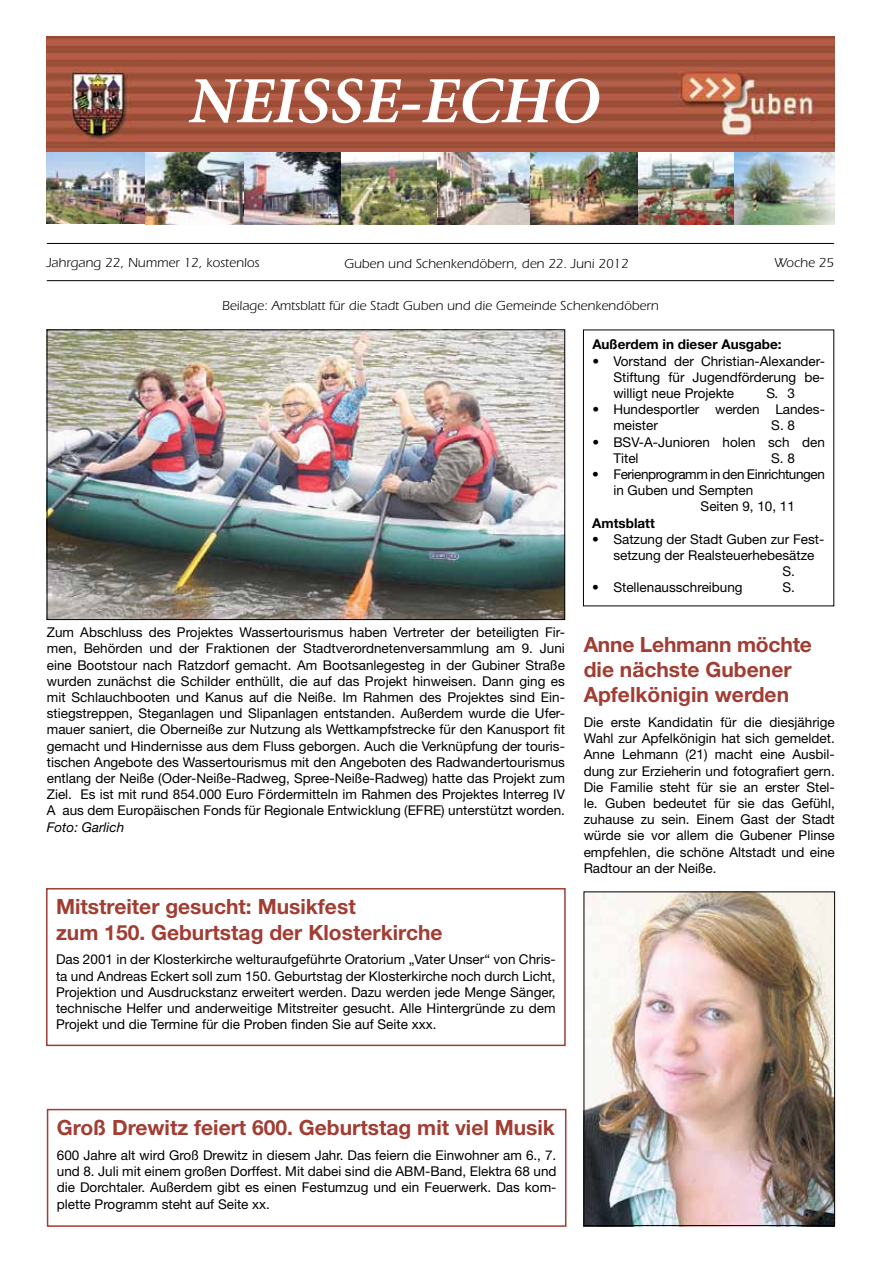
<style>
.page{position:relative;width:881px;height:1263px;background:#fff}
.page>*{position:absolute;margin:0;border:0;box-sizing:border-box;transform-origin:0 0}
.t1{font:66px "Minion Bold Italic Os F";color:#fff}
.t2{font:700 21px/25.2px "Helvetica Neue LT";color:#a13d33}
.t3{font:13.5px/16.2px "Helvetica Neue LT";color:#000;text-align:justify}
.t4{font:13.5px "Itc Eras";color:#000}
.t5{font:700 13.5px "Helvetica Neue LT";color:#000}
.t6{font:13.5px "Helvetica Neue LT";letter-spacing:-.03em;color:#000}
.t7{font:italic 13.5px "Helvetica Neue LT";color:#000}
</style>
<div class="page">
<hr style="left:47px;top:243px;width:786px;height:1px;background:#000">
<hr style="left:47px;top:280px;width:786px;height:1px;background:#000">
<img style="left:47px;top:36px;width:786px;height:117px">
<img style="left:47px;top:153px;width:786px;height:72px">
<img style="left:49px;top:332px;width:513px;height:286px">
<div style="left:47px;top:330px;width:517px;height:290px;border:1px solid #000"></div>
<div style="left:46px;top:888px;width:519px;height:158px;border:2px solid #a13d33"></div>
<div style="left:47px;top:1109px;width:519px;height:118px;border:2px solid #a13d33"></div>
<img style="left:585px;top:894px;width:247px;height:330px">
<div style="left:583px;top:892px;width:251px;height:334px;border:1px solid #000"></div>
<h1 class="t1" style="left:189px;top:68px;width:412px">NEISSE-ECHO</h1>
<p class="t4" style="left:47px;top:255px;width:214px">Jahrgang 22, Nummer 12, kostenlos</p>
<p class="t4" style="left:344px;top:256px;width:286px">Guben und Schenkendöbern, den 22. Juni 2012</p>
<p class="t4" style="left:222px;top:298px;width:438px">Beilage: Amtsblatt für die Stadt Guben und die Gemeinde Schenkendöbern</p>
<p class="t4" style="left:774px;top:255px;width:61px">Woche 25</p>
<p class="t3" style="left:47px;top:624px;width:519px">Zum Abschluss des Projektes Wassertourismus haben Vertreter der beteiligten Fir&shy;men, Behörden und der Fraktionen der Stadtverordnetenversammlung am 9. Juni eine Bootstour nach Ratzdorf gemacht. Am Bootsanlegesteg in der Gubiner Straße wurden zunächst die Schilder enthüllt, die auf das Projekt hinweisen. Dann ging es mit Schlauchbooten und Kanus auf die Neiße. Im Rahmen des Projektes sind Ein&shy;stiegstreppen, Steganlagen und Slipanlagen entstanden. Außerdem wurde die Ufer&shy;mauer saniert, die Oberneiße zur Nutzung als Wettkampfstrecke für den Kanusport fit gemacht und Hindernisse aus dem Fluss geborgen. Auch die Verknüpfung der touris&shy;tischen Angebote des Wassertourismus mit den Angeboten des Radwandertourismus entlang der Neiße (Oder-Neiße-Radweg, Spree-Neiße-Radweg) hatte das Projekt zum Ziel. Es ist mit rund 854.000 Euro Fördermitteln im Rahmen des Projektes Interreg IV A aus dem Europäischen Fonds für Regionale Entwicklung (EFRE) unterstützt worden.</p>
<p class="t7" style="left:47px;top:819px;width:79px">Foto: Garlich</p>
<h2 class="t2" style="left:56px;top:894px;width:388px">Mitstreiter gesucht: Musikfest<br>zum 150. Geburtstag der Klosterkirche</h2>
<p class="t3" style="left:56px;top:951px;width:501px">Das 2001 in der Klosterkirche welturaufgeführte Oratorium „Vater Unser“ von Chris&shy;ta und Andreas Eckert soll zum 150. Geburtstag der Klosterkirche noch durch Licht, Projektion und Ausdruckstanz erweitert werden. Dazu werden jede Menge Sänger, technische Helfer und anderweitige Mitstreiter gesucht. Alle Hintergründe zu dem Projekt und die Termine für die Proben finden Sie auf Seite xxx.</p>
<p class="t5" style="left:592px;top:336px;width:191px">Außerdem in dieser Ausgabe:</p>
<p class="t3" style="left:613px;top:352px;width:213px;text-indent:-21px">• Vorstand der Christian-Alexander-Stiftung für Jugendförderung be&shy;willigt neue Projekte</p>
<p class="t3" style="left:766px;top:385px;width:30px">S. 3</p>
<p class="t3" style="left:613px;top:401px;width:213px;text-indent:-21px">• Hundesportler werden Landes&shy;meister</p>
<p class="t3" style="left:771px;top:417px;width:25px">S. 8</p>
<p class="t3" style="left:613px;top:433px;width:213px;text-indent:-21px">• BSV-A-Junioren holen sch den<br>Titel</p>
<p class="t3" style="left:771px;top:450px;width:25px">S. 8</p>
<p class="t6" style="left:592px;top:466px;width:234px">• Ferienprogramm in den Einrichtungen</p>
<p class="t3" style="left:613px;top:482px;width:141px">in Guben und Sempten</p>
<p class="t3" style="left:700px;top:498px;width:96px">Seiten 9, 10, 11</p>
<p class="t5" style="left:592px;top:514px;width:64px">Amtsblatt</p>
<p class="t3" style="left:592px;top:531px;width:233px">• Satzung der Stadt Guben zur Fest-</p>
<p class="t3" style="left:613px;top:547px;width:202px">setzung der Realsteuerhebesätze</p>
<p class="t3" style="left:782px;top:563px;width:14px">S.</p>
<p class="t3" style="left:592px;top:579px;width:152px">• Stellenausschreibung</p>
<p class="t3" style="left:782px;top:579px;width:14px">S.</p>
<h2 class="t2" style="left:583px;top:631px;width:229px">Anne Lehmann möchte die nächste Gubener<br>Apfelkönigin werden</h2>
<p class="t3" style="left:583px;top:714px;width:252px">Die erste Kandidatin für die diesjährige Wahl zur Apfelkönigin hat sich gemeldet.<br>Anne Lehmann (21) macht eine Ausbil&shy;dung zur Erzieherin und fotografiert gern.<br>Die Familie steht für sie an erster Stel&shy;le. Guben bedeutet für sie das Gefühl, zuhause zu sein. Einem Gast der Stadt würde sie vor allem die Gubener Plinse empfehlen, die schöne Altstadt und eine Radtour an der Neiße.</p>
<h2 class="t2" style="left:57px;top:1115px;width:499px">Groß Drewitz feiert 600. Geburtstag mit viel Musik</h2>
<p class="t3" style="left:57px;top:1147px;width:501px">600 Jahre alt wird Groß Drewitz in diesem Jahr. Das feiern die Einwohner am 6., 7. und 8. Juli mit einem großen Dorffest. Mit dabei sind die ABM-Band, Elektra 68 und die Dorchtaler. Außerdem gibt es einen Festumzug und ein Feuerwerk. Das kom&shy;plette Programm steht auf Seite xx.</p>
</div>
